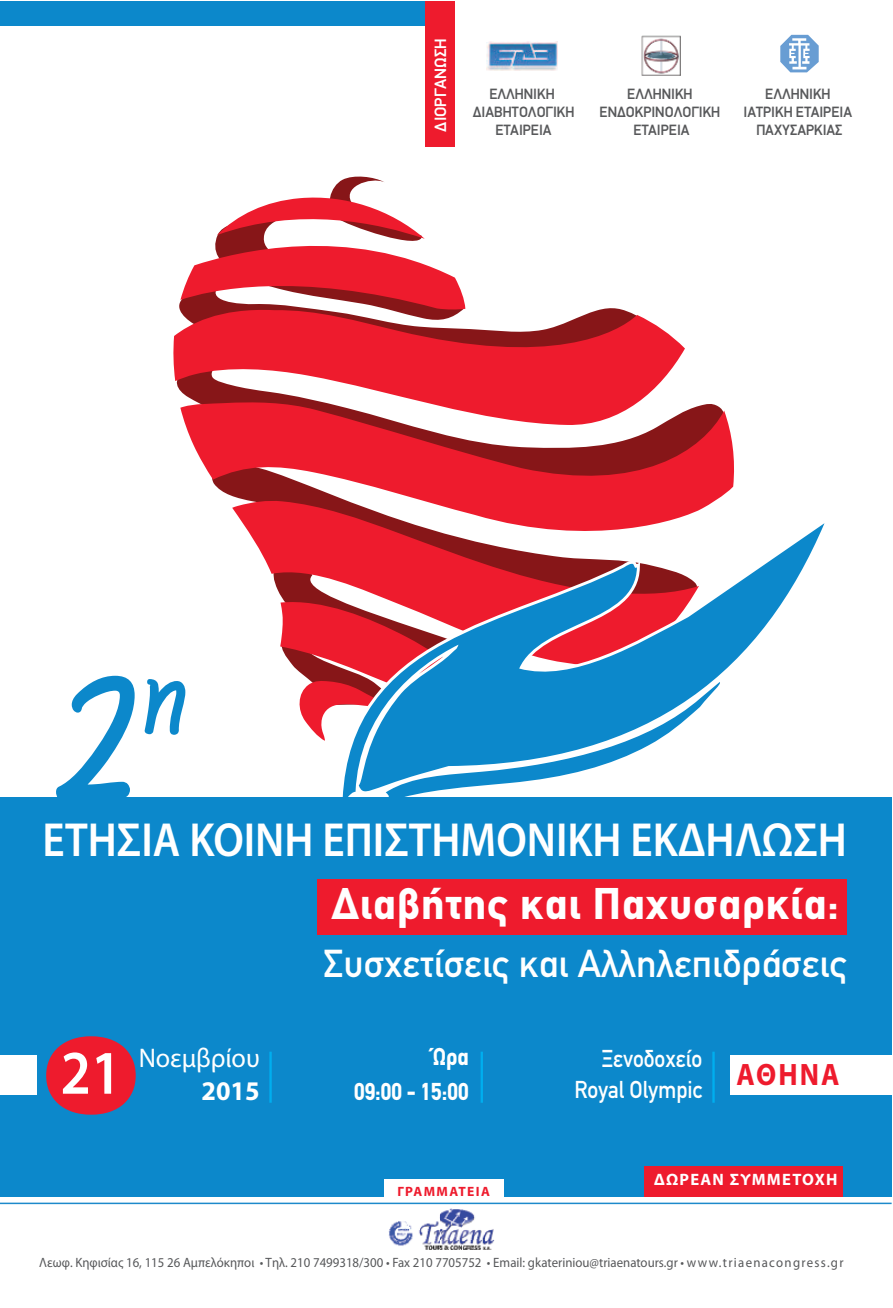
<style>
.page{position:relative;width:893px;height:1308px;background:#fff}
.page>*{position:absolute;margin:0;border:0;box-sizing:border-box;transform-origin:0 0}
.t1{font:159.97px "CF Kouroudis Graffiti Reg";color:#0c88cb}
.t2{font:600 62.32px "Myriad Pro";color:#fff;scale:.91 1}
.t3{font:600 48.15px "Myriad Pro";color:#fff;scale:.9 1}
.t4{font:700 43.65px "CF Din";letter-spacing:.025em;color:#fff}
.t5{font:38.25px "CF Din";color:#fff}
.t6{font:700 31.05px "Myriad Pro";letter-spacing:.07em;color:#ee1b2d;scale:.9 1}
.t7{font:27px "Myriad Pro";color:#fff}
.t8{font:700 27px "Myriad Pro";color:#fff}
.t9{font:24.07px/31.5px "CF Din";color:#fff;text-align:right;scale:.9 1}
.t10{font:700 24.07px/34.4px "CF Din";color:#fff;text-align:right;scale:.9 1}
.t11{font:700 16.43px "Myriad Pro";letter-spacing:.075em;color:#fff}
.t12{font:500 16.43px "PF Din Display";color:#fff}
.t13{font:500 15.08px/18px "PF Din Display";color:#57585a;text-align:center;scale:.95 1}
.t14{font:13.5px "Myriad Pro";color:#57585a;scale:.95 1}
.t15{font:700 13.5px "Myriad Pro";letter-spacing:.1em;color:#ee1b2d}
</style>
<div class="page">
<svg style="left:175px;top:315px;width:510px;height:86px;fill:#ee1b2d"></svg>
<svg style="left:180px;top:401px;width:554px;height:106px;fill:#ee1b2d"></svg>
<svg style="left:173px;top:176px;width:464px;height:204px"></svg>
<svg style="left:232px;top:500px;width:467px;height:98px;fill:#ee1b2d"></svg>
<svg style="left:337px;top:507px;width:488px;height:91px"></svg>
<svg style="left:343px;top:523px;width:481px;height:150px"></svg>
<div style="left:0;top:797px;width:892px;height:400px;background:#0c88cb"></div>
<div style="left:0;top:1px;width:432px;height:25px;background:#0c88cb"></div>
<svg style="left:280px;top:598px;width:442px;height:199px"></svg>
<svg style="left:46px;top:1036px;width:90px;height:78px"></svg>
<div style="left:730px;top:1055px;width:163px;height:39px;background:#fff"></div>
<div style="left:644px;top:1166px;width:199px;height:30px;background:#ee1b2d"></div>
<div style="left:0;top:1055px;width:37px;height:39px;background:#fff"></div>
<div style="left:317px;top:879px;width:530px;height:56px;background:#ee1b2d"></div>
<svg style="left:780px;top:35px;width:39px;height:37px"></svg>
<img style="left:486px;top:42px;width:72px;height:28px">
<img style="left:641px;top:35px;width:40px;height:41px">
<div style="left:426px;top:2px;width:29px;height:145px;background:#ee1b2d"></div>
<hr style="left:269px;top:1051px;width:3px;height:51px;background:#00aeef">
<hr style="left:481px;top:1051px;width:2px;height:51px;background:#00aeef">
<hr style="left:712px;top:1051px;width:3px;height:51px;background:#00aeef">
<div style="left:383px;top:1179px;width:120px;height:25px;background:#fff"></div>
<hr style="left:0;top:1202px;width:892px;height:2px;background:#1d8acb">
<img style="left:388px;top:1208px;width:107px;height:42px">
<h1 class="t1" style="left:51px;top:637px;width:136px">2<sup>η</sup></h1>
<p class="t12" style="left:431px;top:132px;width:95px;rotate:-90deg">∆ΙΟΡΓAΝΩΣΗ</p>
<p class="t13" style="left:473px;top:85px;width:108px">ΕΛΛΗΝΙΚΗ ∆ΙΑΒΗΤΟΛΟΓΙΚΗ<br>ΕΤΑΙΡΕΙΑ</p>
<p class="t13" style="left:600px;top:85px;width:128px">ΕΛΛΗΝΙΚΗ<br>EN∆ΟΚΡΙΝΟΛΟΓΙΚΗ</p>
<p class="t13" style="left:633px;top:121px;width:61px">ΕΤΑΙΡΕΙΑ</p>
<p class="t13" style="left:744px;top:85px;width:116px">ΕΛΛΗΝΙΚΗ<br>ΙΑΤΡΙΚΗ ΕΤΑΙΡΕΙΑ<br>ΠΑΧΥΣΑΡΚΙΑΣ</p>
<h3 class="t3" style="left:43px;top:822px;width:895px">ΕΤΗΣΙΑ ΚΟΙΝΗ ΕΠΙΣΤΗΜΟΝΙΚΗ ΕΚΔΗΛΩΣΗ</h3>
<h2 class="t2" style="left:60px;top:1049px;width:68px">21</h2>
<h3 class="t7" style="left:139px;top:1048px;width:123px">Νοεμβρίου</h3>
<h3 class="t8" style="left:202px;top:1080px;width:60px">2015</h3>
<h3 class="t4" style="left:332px;top:880px;width:508px">Διαβήτης και Παχυσαρκία:</h3>
<h3 class="t5" style="left:324px;top:943px;width:525px">Συσχετίσεις και Αλληλεπιδράσεις</h3>
<h3 class="t10" style="left:354px;top:1039px;width:129px">Ώρα<br>09:00 - 15:00</h3>
<p class="t15" style="left:397px;top:1186px;width:94px">ΓΡΑΜΜΑΤΕΙΑ</p>
<h3 class="t9" style="left:574px;top:1042px;width:144px">Ξενοδοχείο<br>Royal Olympic</h3>
<h3 class="t6" style="left:736px;top:1062px;width:116px">ΑΘΗΝΑ</h3>
<p class="t11" style="left:654px;top:1173px;width:185px">ΔΩΡΕΑΝ ΣΥΜΜΕΤΟΧΗ</p>
<p class="t14" style="left:39px;top:1257px;width:848px">Λεωφ. Κηφισίας 16, 115 26 Αμπελόκηποι • Τηλ. 210 7499318/300 • Fax 210 7705752 • Email: gkateriniou@triaenatours.gr • www.triaenacongress.gr</p>
</div>
